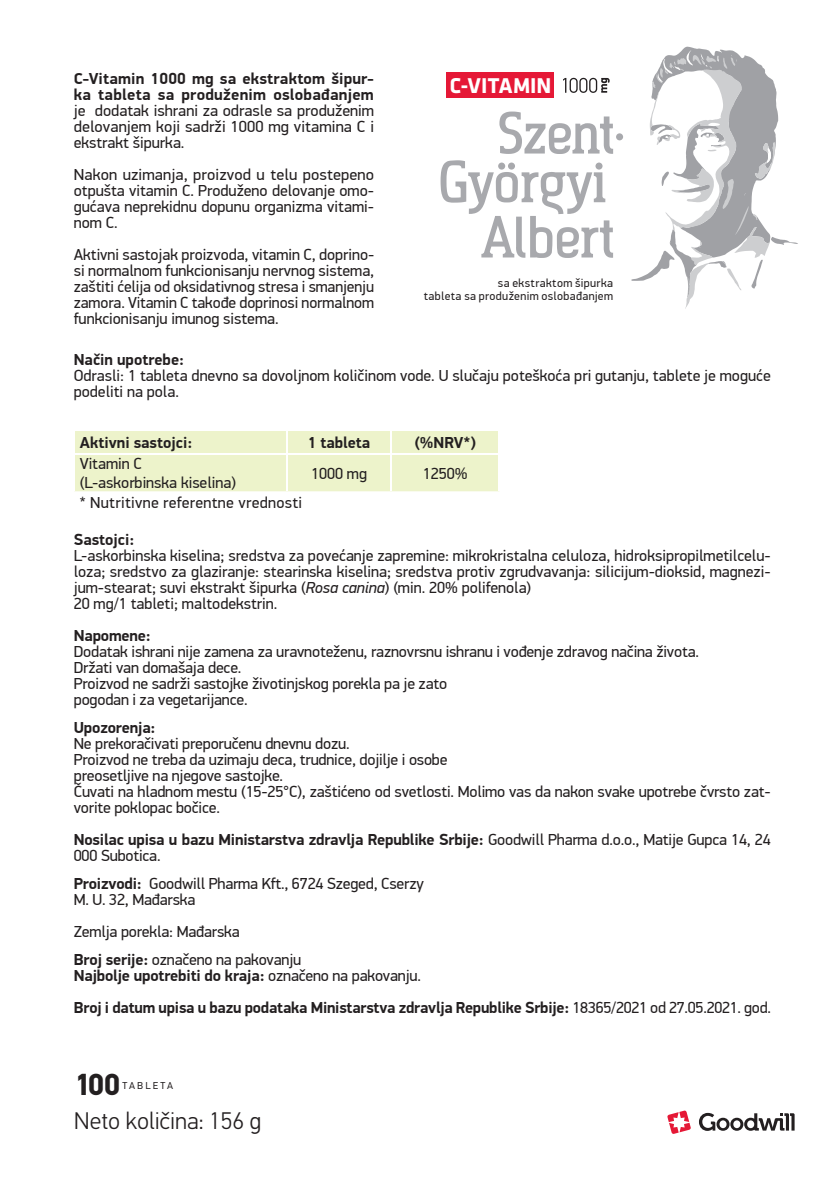
<style>
.page{position:relative;width:840px;height:1191px;background:#fff}
.page>*{position:absolute;margin:0;border:0;box-sizing:border-box;transform-origin:0 0}
.t1{font:700 30.4px "PF Din Text Pro";color:#231f20}
.t2{font:300 24px "PF Din Text Pro";color:#231f20}
.t3{font:22.2px "Klavika Bold Caps SCTF";letter-spacing:.005em;color:#fff}
.t4{font:16px/16px "PF Din Display Pro";color:#231f20}
.t5{font:700 16px/16px "PF Din Display Pro";letter-spacing:-.01em;color:#231f20}
.t6{font:700 16px/16px "PF Din Display Pro";letter-spacing:.015em;color:#231f20}
.t7{font:16px "PF Din Display Pro";letter-spacing:.02em;color:#231f20}
.t8{font:11.8px/13.4px "PF Din Display Pro";letter-spacing:.035em;color:#231f20;text-align:right}
.t9{font:10px "PF Din Text Pro";letter-spacing:.22em;color:#231f20}
.s1{font-style:italic}
.s2{font-weight:400}
.s3{font-weight:700}
</style>
<div class="page">
<svg style="left:667px;top:1110px;width:23px;height:24px"></svg>
<svg style="left:699px;top:1112px;width:95px;height:18px"></svg>
<div style="left:75px;top:431px;width:423px;height:60px;background:#edf3cb"></div>
<div style="left:446px;top:72px;width:107px;height:26px;background:#e51836"></div>
<svg style="left:563px;top:78px;width:46px;height:15px"></svg>
<svg style="left:631px;top:46px;width:167px;height:263px"></svg>
<svg style="left:440px;top:160px;width:173px;height:98px"></svg>
<svg style="left:499px;top:112px;width:114px;height:42px"></svg>
<div style="left:615px;top:133px;width:7px;height:7px;background:#a8a9ad;border-radius:50%"></div>
<p class="t6" style="left:74px;top:71px;width:301px">C-Vitamin 1000 mg sa ekstraktom šipur&shy;ka tableta sa produženim oslobađanjem</p>
<p class="t4" style="left:74px;top:103px;width:302px;text-align:justify">je dodatak ishrani za odrasle sa produženim delovanjem koji sadrži 1000 mg vitamina C i ekstrakt šipurka.</p>
<p class="t4" style="left:74px;top:167px;width:301px;text-align:justify">Nakon uzimanja, proizvod u telu postepeno otpušta vitamin C. Produženo delovanje omo&shy;gućava neprekidnu dopunu organizma vitami&shy;nom C.</p>
<p class="t4" style="left:74px;top:247px;width:302px;text-align:justify">Aktivni sastojak proizvoda, vitamin C, doprino&shy;si normalnom funkcionisanju nervnog sistema, zaštiti ćelija od oksidativnog stresa i smanjenju zamora. Vitamin C takođe doprinosi normalnom funkcionisanju imunog sistema.</p>
<h3 class="t3" style="left:449px;top:73px;width:103px">C-VITAMIN</h3>
<p class="t8" style="left:423px;top:276px;width:191px">sa ekstraktom šipurka<br>tableta sa produženim oslobađanjem</p>
<p class="t5" style="left:74px;top:352px;width:112px">Način upotrebe:</p>
<p class="t4" style="left:74px;top:368px;width:698px">Odrasli: 1 tableta dnevno sa dovoljnom količinom vode. U slučaju poteškoća pri gutanju, tablete je moguće podeliti na pola.</p>
<p class="t5" style="left:80px;top:435px;width:114px">Aktivni sastojci:</p>
<p class="t5" style="left:307px;top:435px;width:64px">1 tableta</p>
<p class="t5" style="left:414px;top:435px;width:63px">(%NRV*)</p>
<p class="t4" style="left:80px;top:454px;width:157px;line-height:19.2px">Vitamin C (L-askorbinska kiselina)</p>
<p class="t4" style="left:311px;top:465px;width:57px">1000 mg</p>
<p class="t4" style="left:422px;top:465px;width:46px">1250%</p>
<p class="t7" style="left:80px;top:493px;width:224px">* Nutritivne referentne vrednosti</p>
<p class="t5" style="left:74px;top:532px;width:62px">Sastojci:</p>
<p class="t4" style="left:74px;top:547px;width:698px">L-askorbinska kiselina; sredstva za povećanje zapremine: mikrokristalna celuloza, hidroksipropilmetilcelu&shy;loza; sredstvo za glaziranje: stearinska kiselina; sredstva protiv zgrudvavanja: silicijum-dioksid, magnezi&shy;jum-stearat; suvi ekstrakt šipurka (<span class="s1">Rosa canina</span>) (min. 20% polifenola)<br>20 mg/1 tableti; maltodekstrin.</p>
<p class="t5" style="left:74px;top:628px;width:79px">Napomene:</p>
<p class="t4" style="left:74px;top:643px;width:626px">Dodatak ishrani nije zamena za uravnoteženu, raznovrsnu ishranu i vođenje zdravog načina života.<br>Držati van domašaja dece.<br>Proizvod ne sadrži sastojke životinjskog porekla pa je zato<br>pogodan i za vegetarijance.</p>
<p class="t5" style="left:74px;top:720px;width:83px">Upozorenja:</p>
<p class="t4" style="left:74px;top:735px;width:698px">Ne prekoračivati preporučenu dnevnu dozu.<br>Proizvod ne treba da uzimaju deca, trudnice, dojilje i osobe<br>preosetljive na njegove sastojke.<br>Čuvati na hladnom mestu (15-25°C), zaštićeno od svetlosti. Molimo vas da nakon svake upotrebe čvrsto zat&shy;vorite poklopac bočice.</p>
<p class="t5" style="left:74px;top:832px;width:698px">Nosilac upisa u bazu Ministarstva zdravlja Republike Srbije: <span class="s2">Goodwill Pharma d.o.o., Matije Gupca 14, 24<br>000 Subotica.</span></p>
<p class="t4" style="left:74px;top:875px;width:351px"><span class="s3">Proizvodi:</span> Goodwill Pharma Kft., 6724 Szeged, Cserzy<br>M. U. 32, Mađarska</p>
<p class="t4" style="left:74px;top:917px;width:229px;line-height:28px">Zemlja porekla: Mađarska<br><span class="s3">Broj serije:</span> označeno na pakovanju</p>
<p class="t5" style="left:74px;top:960px;width:698px;line-height:32px">Najbolje upotrebiti do kraja: <span class="s2">označeno na pakovanju.<br></span>Broj i datum upisa u bazu podataka Ministarstva zdravlja Republike Srbije: <span class="s2">18365/2021 od 27.05.2021. god.</span></p>
<h1 class="t1" style="left:74px;top:1065px;width:48px">100</h1>
<p class="t9" style="left:122px;top:1079px;width:52px">TABLETA</p>
<h2 class="t2" style="left:74px;top:1106px;width:189px">Neto količina: 156 g</h2>
</div>
